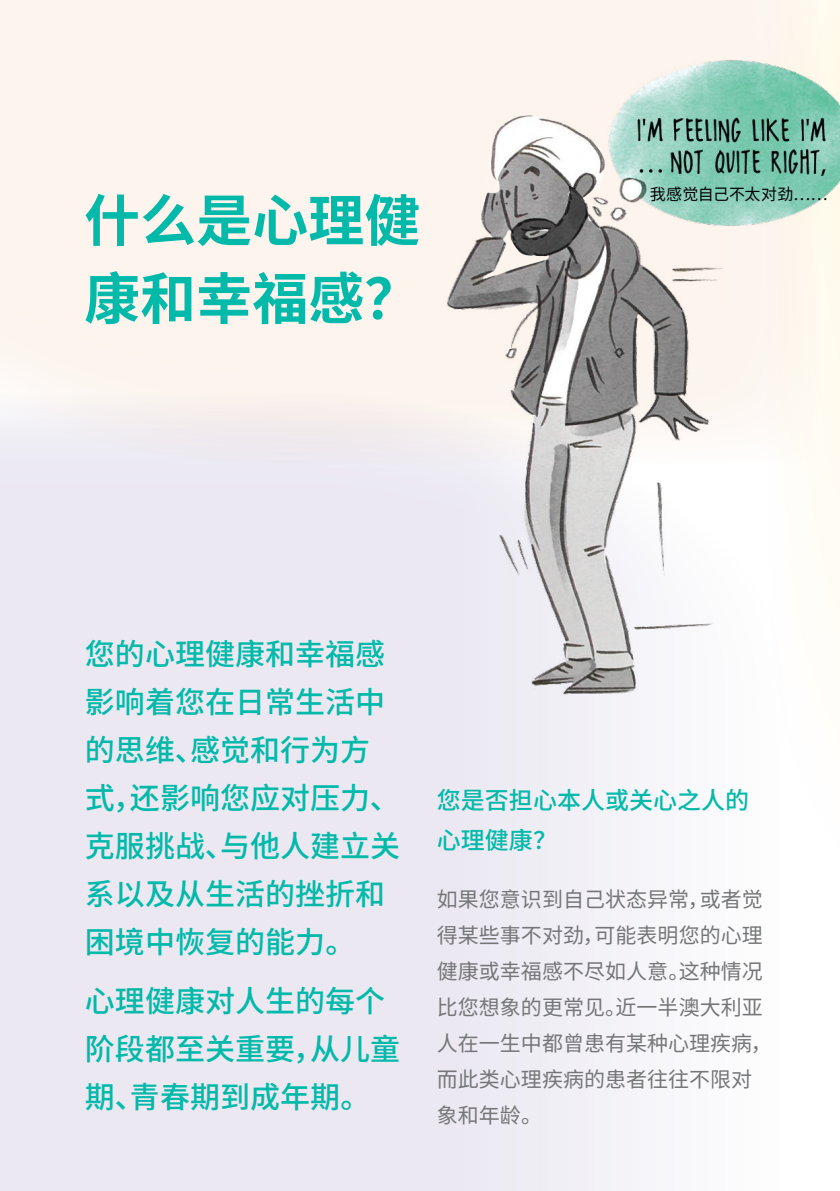
<style>
.page{position:relative;width:840px;height:1191px;background:#fff}
.page>*{position:absolute;margin:0;border:0;box-sizing:border-box;transform-origin:0 0}
.t1{font:700 56px/78px "Source Han Sans SC";color:#02b9aa}
.t2{font:500 30px/48px "Source Han Sans SC";color:#02b9aa}
.t3{font:500 24px/40px "Source Han Sans SC";color:#02b9aa}
.t4{font:21px/36px "Source Han Sans SC";color:#757678}
.t5{font:16px "Source Han Sans SC";letter-spacing:.005em;color:#000}
</style>
<div class="page">
<div style="left:0;top:465px;width:639px;height:726px;background:#ebe8f1"></div>
<svg style="left:0;top:0;width:820px;height:465px;background:#faf3ed"></svg>
<img style="left:431px;top:30px;width:408px;height:676px">
<h1 class="t1" style="left:84px;top:183px;width:338px">什么是心理健康和幸福感？</h1>
<p class="t5" style="left:649px;top:185px;width:180px">我感觉自己不太对劲……</p>
<p class="t2" style="left:85px;top:630px;width:316px">您的心理健康和幸福感影响着您在日常生活中的思维、感觉和行为方式，还影响您应对压力、克服挑战、与他人建立关系以及从生活的挫折和困境中恢复的能力。</p>
<p class="t2" style="left:85px;top:978px;width:316px">心理健康对人生的每个阶段都至关重要，从儿童期、青春期到成年期。</p>
<p class="t3" style="left:436px;top:781px;width:313px">您是否担心本人或关心之人的心理健康？</p>
<p class="t4" style="left:436px;top:881px;width:336px">如果您意识到自己状态异常，或者觉得某些事不对劲，可能表明您的心理健康或幸福感不尽如人意。这种情况比您想象的更常见。近一半澳大利亚人在一生中都曾患有某种心理疾病，而此类心理疾病的患者往往不限对象和年龄。</p>
</div>
